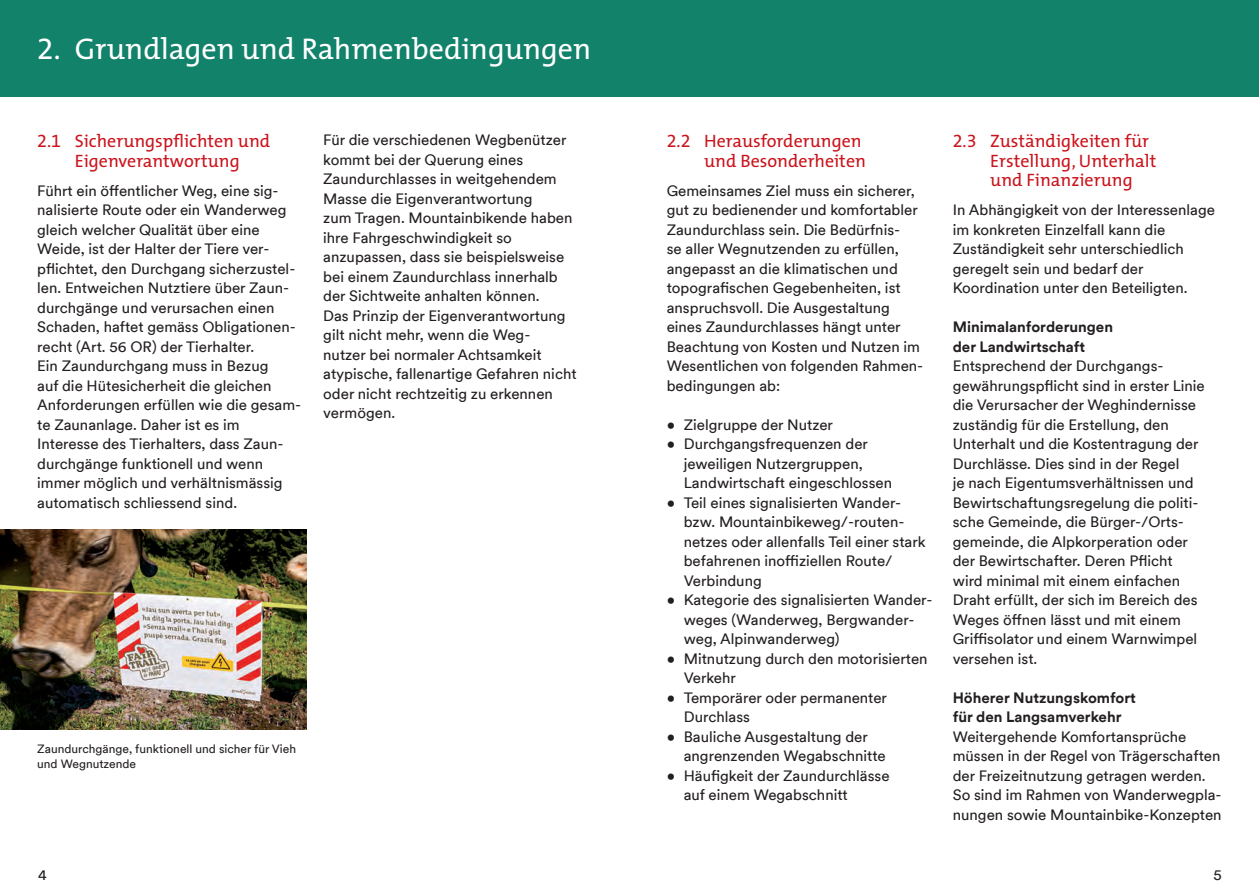
<style>
.page{position:relative;width:1259px;height:893px;background:#fff}
.page>*{position:absolute;margin:0;border:0;box-sizing:border-box;transform-origin:0 0}
.t1{font:30px "The Mix";color:#fff}
.t2{font:18px/19.5px "The Mix";color:#ca141c;text-align:center}
.t3{font:15px/19.5px "Circulargraubuenden TT";color:#231f20}
.t4{font:700 15px/19.5px "Circulargraubuenden TT";color:#231f20}
.t5{font:12px/15px "Circulargraubuenden TT";color:#231f20}
.s1{font-family:"The Mix Expert"}
</style>
<div class="page">
<div style="left:0;top:0;width:1259px;height:96px;background:#12826b"></div>
<img style="left:0;top:530px;width:306px;height:200px">
<h1 class="t1" style="left:37px;top:24px;width:555px"><span class="s1">2.</span> Grundlagen und Rahmenbedingungen</h1>
<p class="t2" style="left:37px;top:131px;width:234px"><span class="s1">2.1</span> Sicherungspflichten und<br>Eigenverantwortung</p>
<p class="t3" style="left:37px;top:180px;width:266px">Führt ein öffentlicher Weg, eine sig&shy;nalisierte Route oder ein Wanderweg gleich welcher Qualität über eine Weide, ist der Halter der Tiere ver&shy;pflichtet, den Durchgang sicherzustel&shy;len. Entweichen Nutztiere über Zaun&shy;durchgänge und verursachen einen Schaden, haftet gemäss Obligationen&shy;recht (Art. 56 OR) der Tierhalter.<br>Ein Zaundurchgang muss in Bezug<br>auf die Hütesicherheit die gleichen Anforderungen erfüllen wie die gesam&shy;te Zaunanlage. Daher ist es im Interesse des Tierhalters, dass Zaun&shy;durchgänge funktionell und wenn immer möglich und verhältnismässig automatisch schliessend sind.</p>
<p class="t3" style="left:323px;top:130px;width:255px">Für die verschiedenen Wegbenützer kommt bei der Querung eines<br>Zaundurchlasses in weitgehendem<br>Masse die Eigenverantwortung<br>zum Tragen. Mountainbikende haben ihre Fahrgeschwindigkeit so anzupassen, dass sie beispielsweise bei einem Zaundurchlass innerhalb der Sichtweite anhalten können.<br>Das Prinzip der Eigenverantwortung gilt nicht mehr, wenn die Weg&shy;nutzer bei normaler Achtsamkeit atypische, fallenartige Gefahren nicht oder nicht rechtzeitig zu erkennen vermögen.</p>
<p class="t5" style="left:37px;top:741px;width:260px">Zaundurchgänge, funktionell und sicher für Vieh und Wegnutzende</p>
<p class="t2" style="left:666px;top:131px;width:201px;text-align:right"><span class="s1">2.2</span> Herausforderungen und Besonderheiten</p>
<p class="t3" style="left:666px;top:180px;width:258px">Gemeinsames Ziel muss ein sicherer, gut zu bedienender und komfortabler Zaundurchlass sein. Die Bedürfnis-<br>se aller Wegnutzenden zu erfüllen, angepasst an die klimatischen und topografischen Gegebenheiten, ist anspruchsvoll. Die Ausgestaltung eines Zaundurchlasses hängt unter Beachtung von Kosten und Nutzen im Wesentlichen von folgenden Rahmen&shy;bedingungen ab:</p>
<p class="t3" style="left:666px;top:414px;width:168px">• Zielgruppe der Nutzer</p>
<p class="t3" style="left:684px;top:434px;width:210px;text-indent:-17px">• Durchgangsfrequenzen der jeweiligen Nutzergruppen,<br>Landwirtschaft eingeschlossen</p>
<p class="t3" style="left:684px;top:492px;width:243px;text-indent:-17px">• Teil eines signalisierten Wander&shy;bzw. Mountainbikeweg/-routen&shy;netzes oder allenfalls Teil einer stark befahrenen inoffiziellen Route/<br>Verbindung</p>
<p class="t3" style="left:684px;top:590px;width:250px;text-indent:-17px">• Kategorie des signalisierten Wander&shy;weges (Wanderweg, Bergwander&shy;weg, Alpinwanderweg)</p>
<p class="t3" style="left:684px;top:648px;width:245px;text-indent:-17px">• Mitnutzung durch den motorisierten<br>Verkehr</p>
<p class="t3" style="left:684px;top:687px;width:205px;text-indent:-17px">• Temporärer oder permanenter<br>Durchlass</p>
<p class="t3" style="left:684px;top:726px;width:203px;text-indent:-17px">• Bauliche Ausgestaltung der angrenzenden Wegabschnitte</p>
<p class="t3" style="left:684px;top:765px;width:207px;text-indent:-17px">• Häufigkeit der Zaundurchlässe auf einem Wegabschnitt</p>
<p class="t2" style="left:990px;top:131px;width:168px;text-align:left;text-indent:-37px"><span class="s1">2.3</span> Zuständigkeiten für<br>Erstellung, Unterhalt und Finanzierung</p>
<p class="t3" style="left:952px;top:200px;width:264px">In Abhängigkeit von der Interessenlage im konkreten Einzelfall kann die Zuständigkeit sehr unterschiedlich geregelt sein und bedarf der Koordination unter den Beteiligten.</p>
<p class="t4" style="left:952px;top:317px;width:162px">Minimalanforderungen der Landwirtschaft</p>
<p class="t3" style="left:952px;top:356px;width:254px">Entsprechend der Durchgangs&shy;gewährungspflicht sind in erster Linie die Verursacher der Weghindernisse zuständig für die Erstellung, den Unterhalt und die Kostentragung der Durchlässe. Dies sind in der Regel<br>je nach Eigentumsverhältnissen und Bewirtschaftungsregelung die politi&shy;sche Gemeinde, die Bürger-/Orts&shy;gemeinde, die Alpkorperation oder der Bewirtschafter. Deren Pflicht wird minimal mit einem einfachen Draht erfüllt, der sich im Bereich des Weges öffnen lässt und mit einem Griffisolator und einem Warnwimpel versehen ist.</p>
<p class="t4" style="left:952px;top:687px;width:185px">Höherer Nutzungskomfort für den Langsamverkehr</p>
<p class="t3" style="left:952px;top:726px;width:270px">Weitergehende Komfortansprüche müssen in der Regel von Trägerschaften der Freizeitnutzung getragen werden.<br>So sind im Rahmen von Wanderwegpla&shy;nungen sowie Mountainbike-Konzepten</p>
<p class="t3" style="left:38px;top:864px;width:10px">4</p>
<p class="t3" style="left:1213px;top:864px;width:10px">5</p>
</div>
